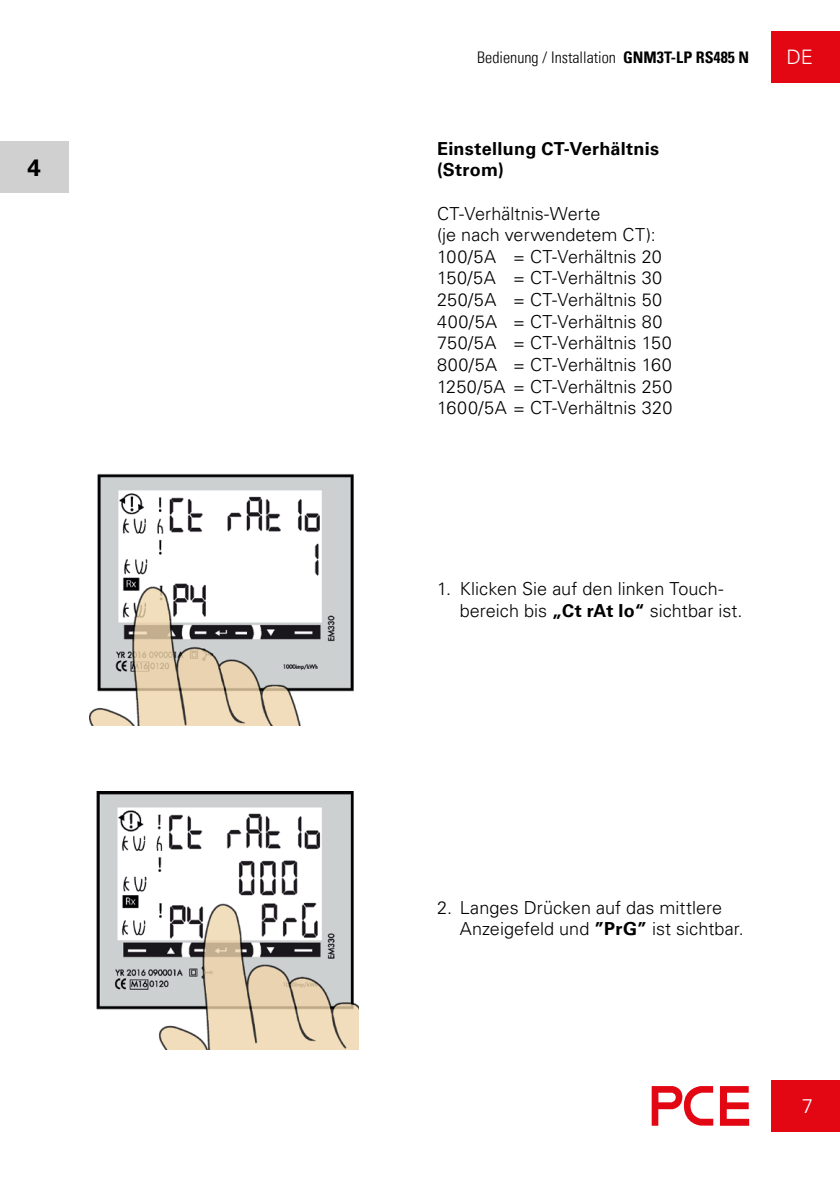
<style>
.page{position:relative;width:840px;height:1191px;background:#fff}
.page>*{position:absolute;margin:0;border:0;box-sizing:border-box;transform-origin:0 0}
.t1{font:700 24px "Univers LT Pro 65";color:#000}
.t2{font:300 20px "Univers LT Pro 45";color:#fff}
.t3{font:300 18px/21.6px "Univers LT Pro 45";letter-spacing:.005em;color:#000}
.t4{font:700 18px/21.6px "Univers LT Pro 65";letter-spacing:.015em;color:#000}
.t5{font:300 condensed 16px "Univers LT Pro";color:#000}
.s1{font-weight:700}
.s2{font-family:"Univers LT Pro 65";font-weight:700}
</style>
<div class="page">
<div style="left:771px;top:31px;width:68px;height:51px;background:#e30613"></div>
<div style="left:771px;top:1080px;width:68px;height:51px;background:#e30613"></div>
<svg style="left:651px;top:1086px;width:97px;height:39px"></svg>
<img style="left:89px;top:473px;width:265px;height:253px">
<img style="left:96px;top:791px;width:262px;height:258px">
<div style="left:0;top:142px;width:68px;height:51px;background:#d0d0d0"></div>
<h1 class="t1" style="left:27px;top:151px;width:15px">4</h1>
<p class="t5" style="left:477px;top:46px;width:273px">Bedienung / Installation <span class="s1">GNM3T-LP RS485 N</span></p>
<p class="t4" style="left:437px;top:137px;width:223px">Einstellung CT-Verhältnis (Strom)</p>
<p class="t3" style="left:437px;top:202px;width:237px">CT-Verhältnis-Werte<br>(je nach verwendetem CT):<br>100/5A = CT-Verhältnis 20<br>150/5A = CT-Verhältnis 30<br>250/5A = CT-Verhältnis 50<br>400/5A = CT-Verhältnis 80<br>750/5A = CT-Verhältnis 150<br>800/5A = CT-Verhältnis 160<br>1250/5A = CT-Verhältnis 250<br>1600/5A = CT-Verhältnis 320</p>
<p class="t2" style="left:785px;top:44px;width:28px">DE</p>
<p class="t3" style="left:459px;top:577px;width:284px;text-indent:-23px">1. Klicken Sie auf den linken Touch&shy;bereich bis <span class="s2">„Ct rAt Io“</span> sichtbar ist.</p>
<p class="t3" style="left:459px;top:896px;width:285px;text-indent:-23px">2. Langes Drücken auf das mittlere<br>Anzeigefeld und <span class="s2">”PrG”</span> ist sichtbar.</p>
<p class="t2" style="left:801px;top:1093px;width:13px">7</p>
</div>
